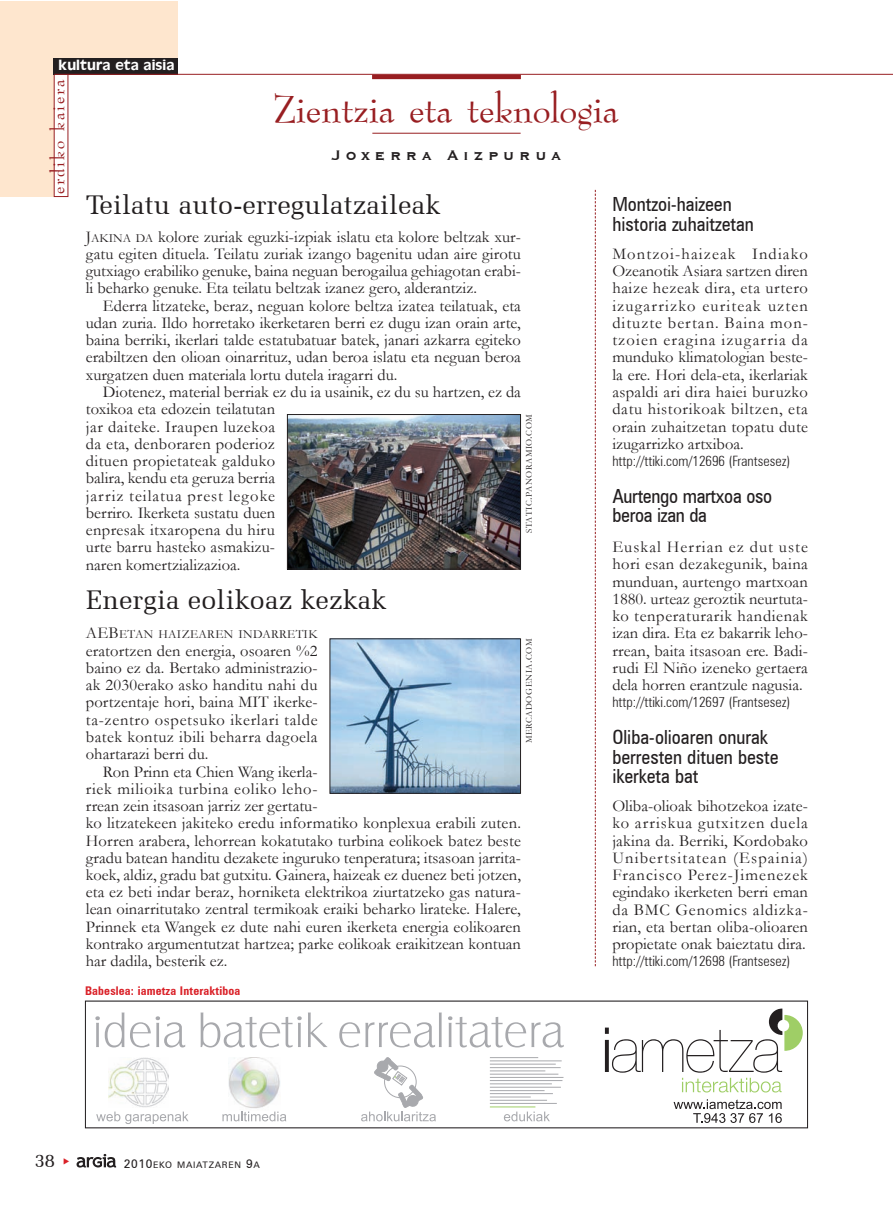
<style>
.page{position:relative;width:893px;height:1212px;background:#fff}
.page>*{position:absolute;margin:0;border:0;box-sizing:border-box;transform-origin:0 0}
.t1{font:45px "Bernadette";color:#981e21}
.t2{font:27px "Memoir";color:#231f20}
.t3{font:21px "Bernadette";letter-spacing:.09em;color:#981e21}
.t4{font:19.5px/19.5px "Zurich Cn BT";color:#231f20}
.t5{font:19.5px "Memoir";color:#231f20}
.t6{font:18px "Copprpl Goth Bd BT";letter-spacing:.255em;color:#231f20}
.t7{font:16.5px/17.2px "Garamond";letter-spacing:.005em;color:#231f20;text-align:justify}
.t8{font:15px "Antique Olive";letter-spacing:.005em;color:#fff}
.t9{font:14.25px "Zurich Lt Cn BT";color:#231f20}
.t10{font:12.3px "Garamond";letter-spacing:.03em;color:#231f20}
.t11{font:700 12px "Zurich Cn BT";letter-spacing:.015em;color:#da2128}
.t12{font:9px "Garamond";letter-spacing:.06em;color:#231f20}
.t13{font:9px "Zurich BT";letter-spacing:.075em;color:#231f20}
.s1{font-size:12.3px}
.s2{font-size:16.5px}
.s3{font-size:12px}
</style>
<div class="page">
<svg style="left:77px;top:1154px;width:39px;height:13px"></svg>
<div style="left:0;top:1px;width:178px;height:59px;background:#fee6ce"></div>
<div style="left:0;top:1px;width:61px;height:196px;background:#fee6ce"></div>
<div style="left:54px;top:74px;width:14px;height:123px;background:#fff"></div>
<div style="left:54px;top:58px;width:124px;height:16px;background:#231f20"></div>
<hr style="left:372px;top:133px;width:149px;height:1px;background:#981e21">
<hr style="left:372px;top:75px;width:149px;height:4px;background:#981e21">
<hr style="left:54px;top:74px;width:838px;height:1px;background:#981e21">
<svg style="left:595px;top:190px;width:1px;height:776px"></svg>
<svg style="left:111px;top:1012px;width:671px;height:110px"></svg>
<svg style="left:605px;top:1008px;width:198px;height:84px"></svg>
<svg style="left:95px;top:1012px;width:29px;height:35px"></svg>
<svg style="left:130px;top:1016px;width:55px;height:31px"></svg>
<svg style="left:201px;top:1012px;width:101px;height:35px"></svg>
<svg style="left:308px;top:1012px;width:20px;height:35px"></svg>
<svg style="left:339px;top:1012px;width:103px;height:35px"></svg>
<svg style="left:448px;top:1016px;width:116px;height:31px"></svg>
<img style="left:228px;top:1057px;width:53px;height:53px">
<img style="left:108px;top:1057px;width:61px;height:50px">
<hr style="left:490px;top:1057px;width:48px;height:1px;background:#a8a9ad">
<hr style="left:490px;top:1060px;width:72px;height:1px;background:#a8a9ad">
<hr style="left:490px;top:1064px;width:66px;height:1px;background:#a8a9ad">
<hr style="left:490px;top:1067px;width:71px;height:1px;background:#a8a9ad">
<hr style="left:490px;top:1070px;width:55px;height:1px;background:#a8a9ad">
<hr style="left:490px;top:1074px;width:68px;height:1px;background:#a8a9ad">
<hr style="left:490px;top:1077px;width:73px;height:1px;background:#a8a9ad">
<hr style="left:490px;top:1080px;width:72px;height:1px;background:#a8a9ad">
<hr style="left:490px;top:1083px;width:62px;height:1px;background:#a8a9ad">
<hr style="left:490px;top:1087px;width:71px;height:1px;background:#a8a9ad">
<hr style="left:490px;top:1090px;width:55px;height:1px;background:#a8a9ad">
<hr style="left:490px;top:1093px;width:63px;height:1px;background:#a8a9ad">
<hr style="left:490px;top:1096px;width:41px;height:1px;background:#a8a9ad">
<hr style="left:490px;top:1100px;width:57px;height:1px;background:#a8a9ad">
<hr style="left:490px;top:1103px;width:67px;height:1px;background:#a8a9ad">
<hr style="left:490px;top:1106px;width:45px;height:1px;background:#9fce66">
<svg style="left:674px;top:1099px;width:108px;height:24px"></svg>
<svg style="left:96px;top:1111px;width:93px;height:13px"></svg>
<svg style="left:222px;top:1111px;width:64px;height:10px"></svg>
<svg style="left:504px;top:1111px;width:46px;height:10px"></svg>
<svg style="left:361px;top:1057px;width:75px;height:64px"></svg>
<img style="left:289px;top:416px;width:230px;height:151px">
<div style="left:287px;top:414px;width:234px;height:155px;border:1px solid #231f20"></div>
<img style="left:332px;top:640px;width:187px;height:152px">
<div style="left:330px;top:638px;width:191px;height:156px;border:1px solid #231f20"></div>
<p class="t8" style="left:59px;top:60px;width:117px">kultura eta aisia</p>
<p class="t3" style="left:48px;top:194px;width:116px;rotate:-90deg">erdiko kaiera</p>
<h1 class="t1" style="left:274px;top:86px;width:346px">Zientzia eta teknologia</h1>
<p class="t6" style="left:331px;top:145px;width:231px">Joxerra Aizpurua</p>
<h2 class="t2" style="left:86px;top:190px;width:356px">Teilatu auto-erregulatzaileak</h2>
<p class="t7" style="left:86px;top:228px;width:437px">J<span class="s1">AKINA DA</span> kolore zuriak eguzki-izpiak islatu eta kolore beltzak xur&shy;gatu egiten dituela. Teilatu zuriak izango bagenitu udan aire girotu gutxiago erabiliko genuke, baina neguan berogailua gehiagotan erabi&shy;li beharko genuke. Eta teilatu beltzak izanez gero, alderantziz.</p>
<p class="t7" style="left:86px;top:297px;width:437px;text-indent:17px">Ederra litzateke, beraz, neguan kolore beltza izatea teilatuak, eta udan zuria. Ildo horretako ikerketaren berri ez dugu izan orain arte, baina berriki, ikerlari talde estatubatuar batek, janari azkarra egiteko erabiltzen den olioan oinarrituz, udan beroa islatu eta neguan beroa xurgatzen duen materiala lortu dutela iragarri du.</p>
<p class="t7" style="left:86px;top:383px;width:437px;text-align:left;text-indent:17px">Diotenez, material berriak ez du ia usainik, ez du su hartzen, ez da toxikoa eta edozein teilatutan<br>jar daiteke. Iraupen luzekoa<br>da eta, denboraren poderioz<br>dituen propietateak galduko<br>balira, kendu eta geruza berria<br>jarriz teilatua prest legoke<br>berriro. Ikerketa sustatu duen<br>enpresak itxaropena du hiru<br>urte barru hasteko asmakizu-<br>naren komertzializazioa.</p>
<h2 class="t2" style="left:86px;top:585px;width:302px">Energia eolikoaz kezkak</h2>
<p class="t10" style="left:86px;top:628px;width:233px"><span class="s2">AEB</span>ETAN HAIZEAREN INDARRETIK</p>
<p class="t7" style="left:86px;top:642px;width:233px">eratortzen den energia, osoaren %2 baino ez da. Bertako administrazio&shy;ak 2030erako asko handitu nahi du portzentaje hori, baina MIT ikerke&shy;ta-zentro ospetsuko ikerlari talde batek kontuz ibili beharra dagoela ohartarazi berri du.</p>
<p class="t7" style="left:86px;top:763px;width:437px;text-align:left;text-indent:17px">Ron Prinn eta Chien Wang ikerla-<br>riek milioika turbina eoliko leho-<br>rrean zein itsasoan jarriz zer gertatu-<br>ko litzatekeen jakiteko eredu informatiko konplexua erabili zuten.<br>Horren arabera, lehorrean kokatutako turbina eolikoek batez beste gradu batean handitu dezakete inguruko tenperatura; itsasoan jarrita&shy;koek, aldiz, gradu bat gutxitu. Gainera, haizeak ez duenez beti jotzen, eta ez beti indar beraz, horniketa elektrikoa ziurtatzeko gas natura&shy;lean oinarritutako zentral termikoak eraiki beharko lirateke. Halere, Prinnek eta Wangek ez dute nahi euren ikerketa energia eolikoaren kontrako argumentutzat hartzea; parke eolikoak eraikitzean kontuan har dadila, besterik ez.</p>
<p class="t11" style="left:85px;top:984px;width:157px">Babeslea: iametza Interaktiboa</p>
<p class="t12" style="left:524px;top:533px;width:121px;rotate:-90deg">STATIC<span class="s3">.</span>PANORAMIO<span class="s3">.</span>COM</p>
<p class="t12" style="left:524px;top:743px;width:107px;rotate:-90deg">MERCADOGENIA<span class="s3">.</span>COM</p>
<p class="t4" style="left:612px;top:194px;width:143px">Montzoi-haizeen historia zuhaitzetan</p>
<p class="t7" style="left:612px;top:245px;width:197px">Montzoi-haizeak Indiako Ozeanotik Asiara sartzen diren haize hezeak dira, eta urtero izugarrizko euriteak uzten dituzte bertan. Baina mon&shy;tzoien eragina izugarria da munduko klimatologian beste&shy;la ere. Hori dela-eta, ikerlariak aspaldi ari dira haiei buruzko datu historikoak biltzen, eta orain zuhaitzetan topatu dute izugarrizko artxiboa.</p>
<p class="t9" style="left:612px;top:452px;width:180px">http://ttiki.com/12696 (Frantsesez)</p>
<p class="t4" style="left:612px;top:486px;width:161px">Aurtengo martxoa oso beroa izan da</p>
<p class="t7" style="left:612px;top:539px;width:197px">Euskal Herrian ez dut uste hori esan dezakegunik, baina munduan, aurtengo martxoan 1880. urteaz geroztik neurtuta&shy;ko tenperaturarik handienak izan dira. Eta ez bakarrik leho&shy;rrean, baita itsasoan ere. Badi&shy;rudi El Niño izeneko gertaera dela horren erantzule nagusia.</p>
<p class="t9" style="left:612px;top:694px;width:180px">http://ttiki.com/12697 (Frantsesez)</p>
<p class="t4" style="left:612px;top:727px;width:168px">Oliba-olioaren onurak berresten dituen beste ikerketa bat</p>
<p class="t7" style="left:612px;top:797px;width:197px">Oliba-olioak bihotzekoa izate&shy;ko arriskua gutxitzen duela jakina da. Berriki, Kordobako Unibertsitatean (Espainia)<br>Francisco Perez-Jimenezek egindako ikerketen berri eman da BMC Genomics aldizka&shy;rian, eta bertan oliba-olioaren propietate onak baieztatu dira.</p>
<p class="t9" style="left:612px;top:952px;width:180px">http://ttiki.com/12698 (Frantsesez)</p>
<p class="t5" style="left:35px;top:1149px;width:22px">38</p>
<p class="t13" style="left:124px;top:1159px;width:137px"><span class="s3">2010</span>EKO MAIATZAREN <span class="s3">9</span>A</p>
</div>
